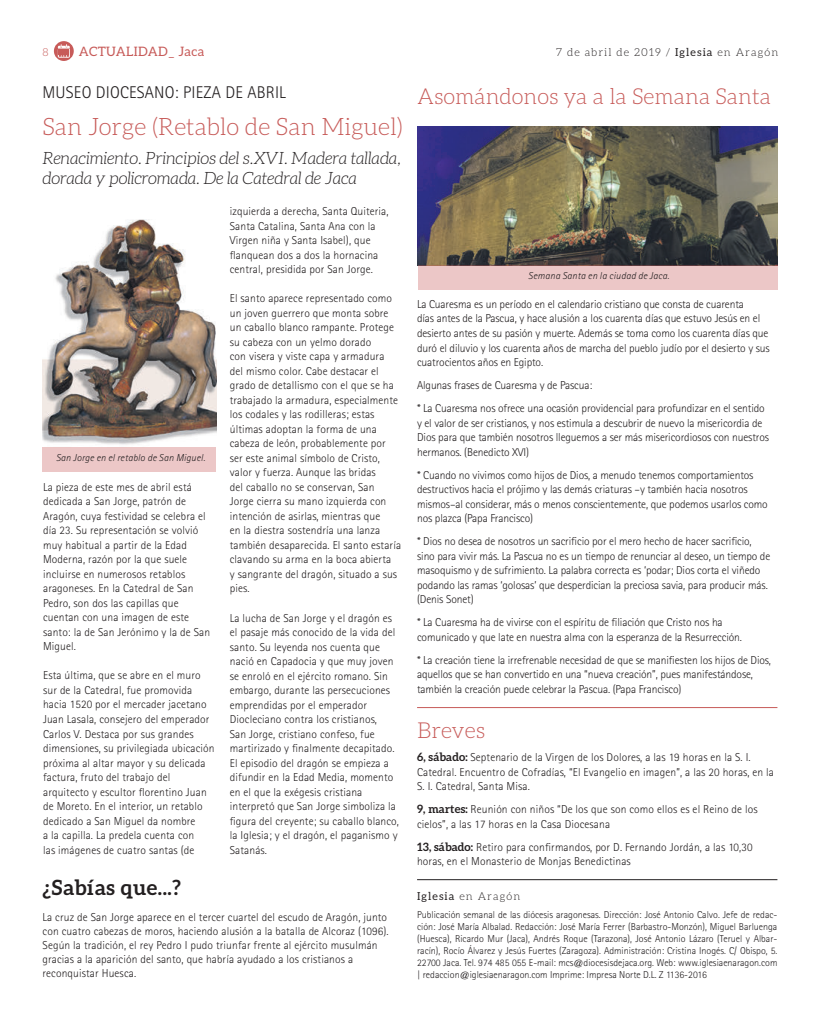
<style>
.page{position:relative;width:820px;height:1021px;background:#fff}
.page>*{position:absolute;margin:0;border:0;box-sizing:border-box;transform-origin:0 0}
.t1{font:300 24px "Aleo";color:#c75b59}
.t2{font:300 22px "Aleo";color:#c75b59}
.t3{font:700 21px "Aleo";letter-spacing:.025em;color:#231f20}
.t4{font:italic 300 17px/20px "Aleo";letter-spacing:-.01em;color:#231f20}
.t5{font:300 17px "Rotis Sans Serif";letter-spacing:.01em;color:#231f20}
.t6{font:13px "Aleo";letter-spacing:.025em;color:#c75b59}
.t7{font:300 11.5px/14.5px "Rotis Sans Serif";letter-spacing:.01em;color:#231f20}
.t8{font:300 11.5px/14.5px "Rotis Sans Serif";letter-spacing:-.01em;color:#231f20}
.t9{font:300 11px "Aleo";letter-spacing:.1em;color:#231f20}
.t10{font:300 11px "Aleo";color:#c75b59}
.t11{font:300 10px/12px "Rotis Sans Serif";color:#231f20;text-align:justify}
.t12{font:italic 300 10px "Rotis Sans Serif";letter-spacing:.02em;color:#231f20}
.s1{font-weight:400}
.s2{font-family:"Aleo";font-weight:700}
</style>
<div class="page">
<svg style="left:54px;top:41px;width:20px;height:20px"></svg>
<hr style="left:417px;top:879px;width:360px;height:1px;background:#231f20">
<img style="left:417px;top:126px;width:360px;height:139px">
<img style="left:43px;top:219px;width:173px;height:226px">
<hr style="left:417px;top:707px;width:360px;height:1px;background:#c75b59">
<div style="left:43px;top:447px;width:173px;height:24px;background:#ecc7c7"></div>
<div style="left:417px;top:266px;width:360px;height:24px;background:#ecc7c7"></div>
<p class="t10" style="left:43px;top:46px;width:8px">8</p>
<p class="t6" style="left:79px;top:44px;width:127px">ACTUALIDAD_ Jaca</p>
<p class="t9" style="left:556px;top:46px;width:223px">7 de abril de 2019 / <span class="s1">Iglesia</span> en Aragón</p>
<h3 class="t5" style="left:43px;top:82px;width:245px">MUSEO DIOCESANO: PIEZA DE ABRIL</h3>
<h1 class="t1" style="left:43px;top:114px;width:361px">San Jorge (Retablo de San Miguel)</h1>
<h3 class="t4" style="left:43px;top:148px;width:360px">Renacimiento. Principios del s.XVI. Madera tallada, dorada y policromada. De la Catedral de Jaca</h3>
<p class="t12" style="left:56px;top:451px;width:151px">San Jorge en el retablo de San Miguel.</p>
<p class="t7" style="left:43px;top:479px;width:169px">La pieza de este mes de abril está dedicada a San Jorge, patrón de<br>Aragón, cuya festividad se celebra el día 23. Su representación se volvió muy habitual a partir de la Edad<br>Moderna, razón por la que suele incluirse en numerosos retablos aragoneses. En la Catedral de San<br>Pedro, son dos las capillas que cuentan con una imagen de este santo: la de San Jerónimo y la de San<br>Miguel.</p>
<p class="t7" style="left:43px;top:668px;width:173px">Esta última, que se abre en el muro sur de la Catedral, fue promovida hacia 1520 por el mercader jacetano Juan Lasala, consejero del emperador Carlos V. Destaca por sus grandes dimensiones, su privilegiada ubicación próxima al altar mayor y su delicada factura, fruto del trabajo del arquitecto y escultor florentino Juan de Moreto. En el interior, un retablo dedicado a San Miguel da nombre<br>a la capilla. La predela cuenta con<br>las imágenes de cuatro santas (de</p>
<p class="t7" style="left:230px;top:204px;width:160px">izquierda a derecha, Santa Quiteria, Santa Catalina, Santa Ana con la Virgen niña y Santa Isabel), que flanquean dos a dos la hornacina central, presidida por San Jorge.</p>
<p class="t7" style="left:230px;top:291px;width:173px">El santo aparece representado como un joven guerrero que monta sobre un caballo blanco rampante. Protege su cabeza con un yelmo dorado<br>con visera y viste capa y armadura<br>del mismo color. Cabe destacar el grado de detallismo con el que se ha trabajado la armadura, especialmente los codales y las rodilleras; estas últimas adoptan la forma de una cabeza de león, probablemente por ser este animal símbolo de Cristo, valor y fuerza. Aunque las bridas<br>del caballo no se conservan, San<br>Jorge cierra su mano izquierda con intención de asirlas, mientras que<br>en la diestra sostendría una lanza también desaparecida. El santo estaría clavando su arma en la boca abierta<br>y sangrante del dragón, situado a sus pies.</p>
<p class="t7" style="left:230px;top:610px;width:171px">La lucha de San Jorge y el dragón es el pasaje más conocido de la vida del santo. Su leyenda nos cuenta que nació en Capadocia y que muy joven se enroló en el ejército romano. Sin embargo, durante las persecuciones emprendidas por el emperador Diocleciano contra los cristianos,<br>San Jorge, cristiano confeso, fue martirizado y finalmente decapitado.<br>El episodio del dragón se empieza a difundir en la Edad Media, momento en el que la exégesis cristiana interpretó que San Jorge simboliza la figura del creyente; su caballo blanco, la Iglesia; y el dragón, el paganismo y Satanás.</p>
<h3 class="t3" style="left:43px;top:875px;width:140px">¿Sabías que...?</h3>
<p class="t7" style="left:43px;top:910px;width:347px;line-height:14px">La cruz de San Jorge aparece en el tercer cuartel del escudo de Aragón, junto con cuatro cabezas de moros, haciendo alusión a la batalla de Alcoraz (1096).<br>Según la tradición, el rey Pedro I pudo triunfar frente al ejército musulmán gracias a la aparición del santo, que habría ayudado a los cristianos a reconquistar Huesca.</p>
<h2 class="t2" style="left:417px;top:84px;width:355px">Asomándonos ya a la Semana Santa</h2>
<p class="t12" style="left:528px;top:270px;width:142px">Semana Santa en la ciudad de Jaca.</p>
<p class="t8" style="left:417px;top:297px;width:354px">La Cuaresma es un período en el calendario cristiano que consta de cuarenta<br>días antes de la Pascua, y hace alusión a los cuarenta días que estuvo Jesús en el desierto antes de su pasión y muerte. Además se toma como los cuarenta días que duró el diluvio y los cuarenta años de marcha del pueblo judío por el desierto y sus cuatrocientos años en Egipto.</p>
<p class="t8" style="left:417px;top:373px;width:349px;line-height:23px">Algunas frases de Cuaresma y de Pascua:<br>* La Cuaresma nos ofrece una ocasión providencial para profundizar en el sentido</p>
<p class="t8" style="left:417px;top:415px;width:353px">y el valor de ser cristianos, y nos estimula a descubrir de nuevo la misericordia de<br>Dios para que también nosotros lleguemos a ser más misericordiosos con nuestros hermanos. (Benedicto XVI)</p>
<p class="t8" style="left:417px;top:467px;width:352px">* Cuando no vivimos como hijos de Dios, a menudo tenemos comportamientos destructivos hacia el prójimo y las demás criaturas –y también hacia nosotros mismos–al considerar, más o menos conscientemente, que podemos usarlos como nos plazca (Papa Francisco)</p>
<p class="t8" style="left:417px;top:534px;width:354px">* Dios no desea de nosotros un sacrificio por el mero hecho de hacer sacrificio, sino para vivir más. La Pascua no es un tiempo de renunciar al deseo, un tiempo de masoquismo y de sufrimiento. La palabra correcta es ‘podar; Dios corta el viñedo podando las ramas ‘golosas’ que desperdician la preciosa savia, para producir más. (Denis Sonet)</p>
<p class="t8" style="left:417px;top:615px;width:326px">* La Cuaresma ha de vivirse con el espíritu de filiación que Cristo nos ha comunicado y que late en nuestra alma con la esperanza de la Resurrección.</p>
<p class="t8" style="left:417px;top:652px;width:355px">* La creación tiene la irrefrenable necesidad de que se manifiesten los hijos de Dios, aquellos que se han convertido en una “nueva creación”, pues manifestándose, también la creación puede celebrar la Pascua. (Papa Francisco)</p>
<h2 class="t2" style="left:417px;top:718px;width:70px">Breves</h2>
<p class="t7" style="left:417px;top:750px;width:358px"><span class="s2">6, sábado:</span> Septenario de la Virgen de los Dolores, a las 19 horas en la S. I.<br>Catedral. Encuentro de Cofradías, “El Evangelio en imagen”, a las 20 horas, en la<br>S. I. Catedral, Santa Misa.</p>
<p class="t7" style="left:417px;top:802px;width:342px"><span class="s2">9, martes:</span> Reunión con niños “De los que son como ellos es el Reino de los cielos”, a las 17 horas en la Casa Diocesana</p>
<p class="t7" style="left:417px;top:839px;width:337px"><span class="s2">13, sábado:</span> Retiro para confirmandos, por D. Fernando Jordán, a las 10,30 horas, en el Monasterio de Monjas Benedictinas</p>
<p class="t9" style="left:417px;top:890px;width:105px"><span class="s1">Iglesia</span> en Aragón</p>
<p class="t11" style="left:417px;top:908px;width:362px">Publicación semanal de las diócesis aragonesas. Dirección: José Antonio Calvo. Jefe de redac&shy;ción: José María Albalad. Redacción: José María Ferrer (Barbastro-Monzón), Miguel Barluenga (Huesca), Ricardo Mur (Jaca), Andrés Roque (Tarazona), José Antonio Lázaro (Teruel y Albar&shy;racín), Rocío Álvarez y Jesús Fuertes (Zaragoza). Administración: Cristina Inogés. C/ Obispo, 5.<br>22700 Jaca. Tel. 974 485 055 E-mail: mcs@diocesisdejaca.org. Web: www.iglesiaenaragon.com | redaccion@iglesiaenaragon.com Imprime: Impresa Norte D.L. Z 1136-2016</p>
</div>
